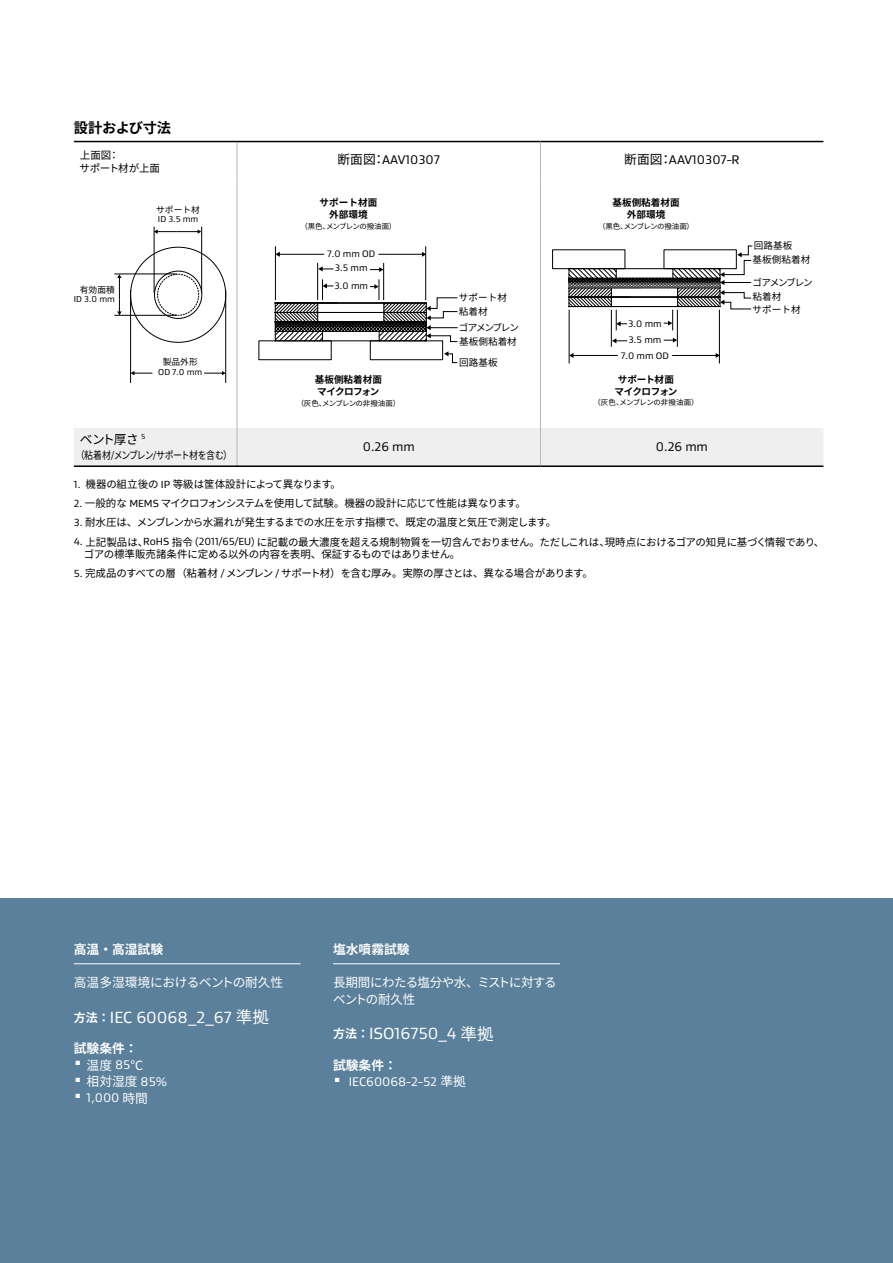
<style>
.page{position:relative;width:893px;height:1263px;background:#fff}
.page>*{position:absolute;margin:0;border:0;box-sizing:border-box;transform-origin:0 0}
.t1{font:16.5px "Gore Gustan";color:#fff}
.t2{font:700 14.25px "Noto Sans CJ Kjp";letter-spacing:-.02em;color:#000}
.t3{font:12.75px/16.5px "Noto Sans CJ Kjp";letter-spacing:-.03em;color:#fff}
.t4{font:12.75px "Gore Gustan";color:#000}
.t5{font:12.75px "Gore Gustan";color:#fff}
.t6{font:700 12.75px "Noto Sans CJ Kjp";color:#fff}
.t7{font:12.75px "Noto Sans CJ Kjp";letter-spacing:-.065em;color:#000}
.t8{font:10.5px/12.8px "Noto Sans CJ Kjp";letter-spacing:-.035em;color:#000}
.t9{font:10.5px "Noto Sans CJ Kjp";letter-spacing:-.055em;color:#000}
.t10{font:10.5px "Noto Sans CJ Kjp";letter-spacing:-.01em;color:#000}
.t11{font:10.5px "Noto Sans CJ Kjp";letter-spacing:-.065em;color:#000;scale:.85 1}
.t12{font:9.6px/14.9px "Gore Gustan";letter-spacing:.005em;color:#000;text-align:center}
.t13{font:9.6px/13.8px "Noto Sans CJ Kjp";letter-spacing:.005em;color:#000}
.t14{font:700 9.6px/11.7px "Noto Sans CJ Kjp";letter-spacing:.005em;color:#000;text-align:center}
.t15{font:700 9.6px/11.7px "Noto Sans CJ Kjp";letter-spacing:-.02em;color:#000}
.t16{font:9.6px/14.2px "Noto Sans CJ Kjp";letter-spacing:-.065em;color:#000}
.t17{font:700 9.6px/11.7px "Noto Sans CJ Kjp";letter-spacing:-.035em;color:#000;text-align:center}
.t18{font:9.6px "Noto Sans CJ Kjp";letter-spacing:-.125em;color:#000}
.t19{font:8.7px "Gore Gustan";letter-spacing:.005em;color:#000}
.t20{font:8.7px "Noto Sans CJ Kjp";letter-spacing:.005em;color:#000}
.t21{font:7.5px "Noto Sans CJ Kjp";letter-spacing:-.06em;color:#000}
.t22{font:7.5px "Noto Sans CJ Kjp";letter-spacing:-.04em;color:#000}
.t23{font:7.5px "Noto Sans CJ Kjp";letter-spacing:-.025em;color:#000}
.s1{font-family:"Noto Sans CJ Kjp"}
.s2{font-family:"Gore Gustan"}
.s3{font-family:"Noto Sans CJ Kjp";font-weight:700;font-size:12px}
</style>
<div class="page">
<div style="left:0;top:898px;width:893px;height:365px;background:#5a809b"></div>
<div style="left:154px;top:271px;width:48px;height:48px;border:1px solid #000;border-radius:50%"></div>
<div style="left:157px;top:274px;width:42px;height:42px;border:1px dashed #000;border-radius:50%"></div>
<hr style="left:130px;top:290px;width:1px;height:92px;background:#000">
<hr style="left:225px;top:290px;width:1px;height:92px;background:#000">
<hr style="left:154px;top:227px;width:1px;height:65px;background:#000">
<hr style="left:201px;top:227px;width:1px;height:65px;background:#000">
<svg style="left:204px;top:371px;width:22px;height:4px"></svg>
<svg style="left:131px;top:371px;width:21px;height:4px"></svg>
<svg style="left:154px;top:229px;width:47px;height:5px"></svg>
<hr style="left:115px;top:315px;width:61px;height:1px;background:#000">
<hr style="left:115px;top:274px;width:61px;height:1px;background:#000">
<svg style="left:117px;top:274px;width:5px;height:41px"></svg>
<hr style="left:275px;top:247px;width:1px;height:53px;background:#000">
<hr style="left:317px;top:263px;width:1px;height:37px;background:#000">
<hr style="left:383px;top:263px;width:1px;height:37px;background:#000">
<hr style="left:425px;top:247px;width:1px;height:53px;background:#000">
<hr style="left:378px;top:254px;width:45px;height:1px;background:#000">
<svg style="left:422px;top:252px;width:4px;height:5px"></svg>
<hr style="left:279px;top:254px;width:45px;height:1px;background:#000">
<svg style="left:275px;top:252px;width:5px;height:5px"></svg>
<svg style="left:370px;top:267px;width:13px;height:5px"></svg>
<svg style="left:318px;top:266px;width:15px;height:5px"></svg>
<div style="left:370px;top:340px;width:73px;height:20px;border:1px solid #000"></div>
<div style="left:258px;top:340px;width:74px;height:20px;border:1px solid #000"></div>
<svg style="left:274px;top:280px;width:184px;height:62px"></svg>
<svg style="left:444px;top:351px;width:14px;height:12px"></svg>
<hr style="left:569px;top:310px;width:1px;height:53px;background:#000">
<hr style="left:611px;top:310px;width:1px;height:36px;background:#000">
<hr style="left:677px;top:310px;width:1px;height:36px;background:#000">
<hr style="left:719px;top:310px;width:1px;height:53px;background:#000">
<hr style="left:672px;top:355px;width:44px;height:1px;background:#000">
<svg style="left:716px;top:353px;width:4px;height:5px"></svg>
<hr style="left:573px;top:355px;width:45px;height:1px;background:#000">
<svg style="left:569px;top:353px;width:5px;height:5px"></svg>
<svg style="left:664px;top:338px;width:13px;height:5px"></svg>
<svg style="left:612px;top:338px;width:15px;height:5px"></svg>
<div style="left:552px;top:249px;width:73px;height:20px;border:1px solid #000"></div>
<svg style="left:568px;top:246px;width:185px;height:84px"></svg>
<svg style="left:568px;top:278px;width:152px;height:9px"></svg>
<svg style="left:74px;top:142px;width:749px;height:36px"></svg>
<div style="left:74px;top:428px;width:749px;height:37px;background:#efefef"></div>
<hr style="left:74px;top:141px;width:163px;height:1px;background:#000">
<hr style="left:237px;top:141px;width:303px;height:1px;background:#000">
<hr style="left:540px;top:141px;width:283px;height:1px;background:#000">
<hr style="left:237px;top:142px;width:1px;height:36px;background:#b5b6b6">
<hr style="left:540px;top:142px;width:1px;height:36px;background:#b5b6b6">
<hr style="left:237px;top:178px;width:1px;height:250px;background:#b5b6b6">
<hr style="left:540px;top:178px;width:1px;height:250px;background:#b5b6b6">
<hr style="left:237px;top:428px;width:1px;height:37px;background:#b5b6b6">
<hr style="left:540px;top:428px;width:1px;height:37px;background:#b5b6b6">
<hr style="left:74px;top:465px;width:163px;height:2px;background:#000">
<hr style="left:237px;top:465px;width:303px;height:2px;background:#000">
<hr style="left:540px;top:465px;width:283px;height:2px;background:#000">
<hr style="left:74px;top:963px;width:227px;height:1px;background:#fff">
<hr style="left:333px;top:963px;width:227px;height:1px;background:#fff">
<h2 class="t2" style="left:74px;top:120px;width:99px">設計および寸法</h2>
<p class="t8" style="left:80px;top:149px;width:82px">上面図：<br>サポート材が上面</p>
<p class="t4" style="left:337px;top:151px;width:104px"><span class="s1">断面図：</span>AAV10307</p>
<p class="t4" style="left:624px;top:151px;width:117px"><span class="s1">断面図：</span>AAV10307-R</p>
<p class="t20" style="left:80px;top:285px;width:37px">有効面積</p>
<p class="t19" style="left:74px;top:294px;width:43px">ID 3.0 mm</p>
<p class="t20" style="left:156px;top:205px;width:45px">サポート材</p>
<p class="t19" style="left:158px;top:213px;width:42px">ID 3.5 mm</p>
<p class="t20" style="left:163px;top:357px;width:37px">製品外形</p>
<p class="t19" style="left:158px;top:366px;width:45px">OD 7.0 mm</p>
<p class="t7" style="left:80px;top:432px;width:67px">ベント厚さ <sup>5</sup></p>
<p class="t11" style="left:76px;top:449px;width:186px">（粘着材<span class="s2">/</span>メンブレン<span class="s2">/</span>サポート材を含む）</p>
<p class="t14" style="left:320px;top:197px;width:59px">サポート材面外部環境</p>
<p class="t21" style="left:300px;top:222px;width:97px">（黒色、メンブレンの撥油面）</p>
<p class="t12" style="left:327px;top:246px;width:50px">7.0 mm OD<br>3.5 mm</p>
<p class="t12" style="left:334px;top:278px;width:35px">3.0 mm</p>
<p class="t15" style="left:315px;top:374px;width:69px">基板側粘着材面マイクロフォン</p>
<p class="t22" style="left:297px;top:399px;width:105px">（灰色、メンブレンの非撥油面）</p>
<p class="t13" style="left:459px;top:291px;width:50px">サポート材</p>
<p class="t16" style="left:459px;top:320px;width:62px">ゴアメンブレン基板側粘着材</p>
<p class="t13" style="left:459px;top:305px;width:30px">粘着材</p>
<p class="t13" style="left:459px;top:356px;width:40px">回路基板</p>
<p class="t14" style="left:612px;top:197px;width:69px">基板側粘着材面外部環境</p>
<p class="t21" style="left:598px;top:222px;width:97px">（黒色、メンブレンの撥油面）</p>
<p class="t12" style="left:628px;top:316px;width:35px">3.0 mm</p>
<p class="t12" style="left:628px;top:332px;width:34px">3.5 mm</p>
<p class="t12" style="left:621px;top:348px;width:50px">7.0 mm OD</p>
<p class="t17" style="left:614px;top:374px;width:65px">サポート材面マイクロフォン</p>
<p class="t23" style="left:594px;top:398px;width:106px">（灰色、メンブレンの非撥油面）</p>
<p class="t4" style="left:363px;top:438px;width:53px">0.26 mm</p>
<p class="t4" style="left:656px;top:438px;width:53px">0.26 mm</p>
<p class="t13" style="left:753px;top:239px;width:59px">回路基板<br>基板側粘着材</p>
<p class="t13" style="left:753px;top:291px;width:50px;line-height:12.9px">粘着材<br>サポート材</p>
<p class="t18" style="left:752px;top:277px;width:62px">ゴアメンブレン</p>
<p class="t10" style="left:74px;top:478px;width:269px"><span class="s2">1.</span> 機器の組立後の <span class="s2">IP</span> 等級は筐体設計によって異なります。</p>
<p class="t9" style="left:74px;top:498px;width:453px"><span class="s2">2.</span> 一般的な <span class="s2">MEMS</span> マイクロフォンシステムを使用して試験。機器の設計に応じて性能は異なります。</p>
<p class="t8" style="left:74px;top:516px;width:484px"><span class="s2">3.</span> 耐水圧は、メンブレンから水漏れが発生するまでの水圧を示す指標で、既定の温度と気圧で測定します。</p>
<p class="t8" style="left:84px;top:536px;width:742px;text-indent:-10px"><span class="s2">4.</span> 上記製品は、<span class="s2">RoHS</span> 指令（<span class="s2">2011/65/EU</span>）に記載の最大濃度を超える規制物質を一切含んでおりません。ただしこれは、現時点におけるゴアの知見に基づく情報であり、ゴアの標準販売諸条件に定める以外の内容を表明、保証するものではありません。</p>
<p class="t8" style="left:74px;top:567px;width:520px"><span class="s2">5.</span> 完成品のすべての層（粘着材 <span class="s2">/</span> メンブレン <span class="s2">/</span> サポート材）を含む厚み。実際の厚さとは、異なる場合があります。</p>
<p class="t6" style="left:74px;top:942px;width:91px">高温・高湿試験</p>
<p class="t3" style="left:74px;top:974px;width:211px">高温多湿環境におけるベントの耐久性</p>
<h1 class="t1" style="left:74px;top:1006px;width:197px"><span class="s3">方法：</span>IEC 60068_2_67 <span class="s1">準拠</span></h1>
<p class="t6" style="left:74px;top:1041px;width:65px">試験条件：</p>
<p class="t3" style="left:74px;top:1057px;width:71px"><sup>▪</sup> 温度 <span class="s2">85</span>℃</p>
<p class="t3" style="left:74px;top:1073px;width:95px"><sup>▪</sup> 相対湿度 <span class="s2">85%</span></p>
<p class="t5" style="left:74px;top:1089px;width:76px"><sup>▪</sup> 1,000 <span class="s1">時間</span></p>
<p class="t6" style="left:333px;top:942px;width:78px">塩水噴霧試験</p>
<p class="t3" style="left:333px;top:974px;width:225px">長期間にわたる塩分や水、ミストに対するベントの耐久性</p>
<h1 class="t1" style="left:333px;top:1023px;width:162px"><span class="s3">方法：</span>ISO16750_4 <span class="s1">準拠</span></h1>
<p class="t6" style="left:333px;top:1058px;width:65px">試験条件：</p>
<p class="t5" style="left:333px;top:1073px;width:134px"><sup>▪</sup> IEC60068-2-52 <span class="s1">準拠</span></p>
</div>
